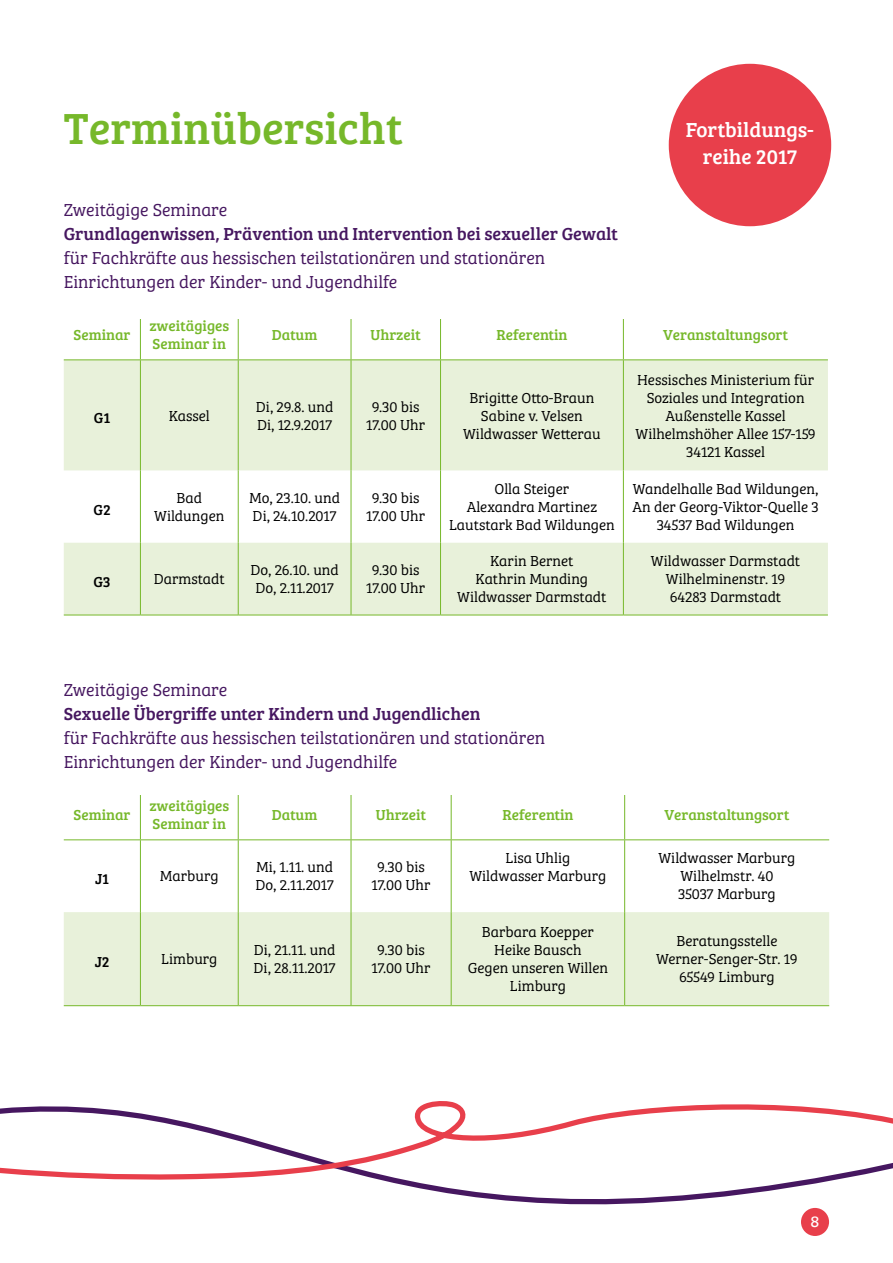
<style>
.page{position:relative;width:893px;height:1263px;background:#fff}
.page>*{position:absolute;margin:0;border:0;box-sizing:border-box;transform-origin:0 0}
.t1{font:45px "Bree Serif";color:#76b82a}
.t2{font:21px/27px "Bree Serif";color:#fff;text-align:center}
.t3{font:18px/24px "Bree Serif Lt";color:#461760}
.t4{font:18px "Bree Serif";color:#461760}
.t5{font:15px/18px "Bree Serif Lt";color:#000;text-align:center}
.t6{font:15px/18px "Bree Serif";color:#76b82a}
.t7{font:15px "Bree Serif";color:#000}
.t8{font:15px "Bitter";color:#fff}
</style>
<div class="page">
<svg style="left:64px;top:360px;width:764px;height:255px;fill:#e8f1da"></svg>
<hr style="left:140px;top:360px;width:1px;height:110px;background:#76b82a">
<hr style="left:238px;top:360px;width:1px;height:110px;background:#76b82a">
<hr style="left:351px;top:360px;width:1px;height:110px;background:#76b82a">
<hr style="left:440px;top:360px;width:1px;height:110px;background:#76b82a">
<hr style="left:623px;top:360px;width:1px;height:110px;background:#76b82a">
<hr style="left:140px;top:470px;width:1px;height:73px;background:#76b82a">
<hr style="left:238px;top:470px;width:1px;height:73px;background:#76b82a">
<hr style="left:351px;top:470px;width:1px;height:73px;background:#76b82a">
<hr style="left:440px;top:470px;width:1px;height:73px;background:#76b82a">
<hr style="left:623px;top:470px;width:1px;height:73px;background:#76b82a">
<hr style="left:140px;top:305px;width:1px;height:54px;background:#76b82a">
<hr style="left:238px;top:305px;width:1px;height:54px;background:#76b82a">
<hr style="left:351px;top:305px;width:1px;height:54px;background:#76b82a">
<hr style="left:440px;top:305px;width:1px;height:54px;background:#76b82a">
<hr style="left:623px;top:305px;width:1px;height:54px;background:#76b82a">
<hr style="left:64px;top:359px;width:76px;height:1px;background:#76b82a">
<hr style="left:140px;top:359px;width:98px;height:1px;background:#76b82a">
<hr style="left:238px;top:359px;width:113px;height:1px;background:#76b82a">
<hr style="left:351px;top:359px;width:90px;height:1px;background:#76b82a">
<hr style="left:441px;top:359px;width:182px;height:1px;background:#76b82a">
<hr style="left:623px;top:359px;width:205px;height:1px;background:#76b82a">
<hr style="left:140px;top:543px;width:1px;height:72px;background:#76b82a">
<hr style="left:238px;top:543px;width:1px;height:72px;background:#76b82a">
<hr style="left:351px;top:543px;width:1px;height:72px;background:#76b82a">
<hr style="left:440px;top:543px;width:1px;height:72px;background:#76b82a">
<hr style="left:623px;top:543px;width:1px;height:72px;background:#76b82a">
<hr style="left:64px;top:615px;width:76px;height:1px;background:#76b82a">
<hr style="left:140px;top:615px;width:98px;height:1px;background:#76b82a">
<hr style="left:238px;top:615px;width:113px;height:1px;background:#76b82a">
<hr style="left:351px;top:615px;width:90px;height:1px;background:#76b82a">
<hr style="left:441px;top:615px;width:182px;height:1px;background:#76b82a">
<hr style="left:623px;top:615px;width:205px;height:1px;background:#76b82a">
<div style="left:122px;top:299px;width:544px;height:20px;background:#fff"></div>
<div style="left:669px;top:64px;width:162px;height:162px;background:#e83f4b;border-radius:50%"></div>
<svg style="left:64px;top:840px;width:765px;height:72px"></svg>
<div style="left:64px;top:912px;width:765px;height:93px;background:#e8f1da"></div>
<hr style="left:140px;top:840px;width:1px;height:72px;background:#76b82a">
<hr style="left:238px;top:840px;width:1px;height:72px;background:#76b82a">
<hr style="left:351px;top:840px;width:1px;height:72px;background:#76b82a">
<hr style="left:451px;top:840px;width:1px;height:72px;background:#76b82a">
<hr style="left:624px;top:840px;width:1px;height:72px;background:#76b82a">
<hr style="left:140px;top:912px;width:1px;height:93px;background:#76b82a">
<hr style="left:238px;top:912px;width:1px;height:93px;background:#76b82a">
<hr style="left:351px;top:912px;width:1px;height:93px;background:#76b82a">
<hr style="left:451px;top:912px;width:1px;height:93px;background:#76b82a">
<hr style="left:624px;top:912px;width:1px;height:93px;background:#76b82a">
<hr style="left:140px;top:784px;width:1px;height:55px;background:#76b82a">
<hr style="left:238px;top:784px;width:1px;height:55px;background:#76b82a">
<hr style="left:351px;top:784px;width:1px;height:55px;background:#76b82a">
<hr style="left:451px;top:784px;width:1px;height:55px;background:#76b82a">
<hr style="left:624px;top:784px;width:1px;height:55px;background:#76b82a">
<hr style="left:64px;top:839px;width:76px;height:1px;background:#76b82a">
<hr style="left:140px;top:839px;width:98px;height:1px;background:#76b82a">
<hr style="left:238px;top:839px;width:113px;height:1px;background:#76b82a">
<hr style="left:351px;top:839px;width:100px;height:1px;background:#76b82a">
<hr style="left:451px;top:839px;width:174px;height:1px;background:#76b82a">
<hr style="left:625px;top:839px;width:204px;height:1px;background:#76b82a">
<hr style="left:64px;top:1005px;width:76px;height:1px;background:#76b82a">
<hr style="left:140px;top:1005px;width:98px;height:1px;background:#76b82a">
<hr style="left:238px;top:1005px;width:113px;height:1px;background:#76b82a">
<hr style="left:351px;top:1005px;width:100px;height:1px;background:#76b82a">
<hr style="left:451px;top:1005px;width:174px;height:1px;background:#76b82a">
<hr style="left:625px;top:1005px;width:204px;height:1px;background:#76b82a">
<div style="left:122px;top:775px;width:544px;height:20px;background:#fff"></div>
<svg style="left:385px;top:1181px;width:444px;height:55px"></svg>
<svg style="left:0;top:1101px;width:893px;height:80px"></svg>
<h1 class="t1" style="left:64px;top:96px;width:341px">Terminübersicht</h1>
<h2 class="t2" style="left:686px;top:115px;width:130px">Fortbildungs&shy;reihe 2017</h2>
<p class="t3" style="left:64px;top:197px;width:165px">Zweitägige Seminare</p>
<p class="t4" style="left:64px;top:221px;width:556px">Grundlagenwissen, Prävention und Intervention bei sexueller Gewalt</p>
<p class="t3" style="left:64px;top:245px;width:483px">für Fachkräfte aus hessischen teilstationären und stationären<br>Einrichtungen der Kinder- und Jugendhilfe</p>
<p class="t6" style="left:74px;top:325px;width:58px">Seminar</p>
<p class="t6" style="left:149px;top:316px;width:81px">zweitägiges<br>Seminar in</p>
<p class="t6" style="left:272px;top:325px;width:47px">Datum</p>
<p class="t6" style="left:371px;top:325px;width:52px">Uhrzeit</p>
<p class="t6" style="left:496px;top:325px;width:73px">Referentin</p>
<p class="t6" style="left:663px;top:325px;width:127px">Veranstaltungsort</p>
<p class="t7" style="left:94px;top:407px;width:18px">G1</p>
<p class="t5" style="left:169px;top:406px;width:43px">Kassel</p>
<p class="t5" style="left:256px;top:397px;width:79px;text-align:left">Di, 29.8. und<br>Di, 12.9.2017</p>
<p class="t5" style="left:366px;top:397px;width:61px">9.30 bis<br>17.00 Uhr</p>
<p class="t5" style="left:463px;top:388px;width:139px">Brigitte Otto-Braun<br>Sabine v. Velsen<br>Wildwasser Wetterau</p>
<p class="t5" style="left:636px;top:370px;width:182px">Hessisches Ministerium für<br>Soziales und Integration<br>Außenstelle Kassel<br>Wilhelmshöher Allee 157-159<br>34121 Kassel</p>
<p class="t7" style="left:93px;top:498px;width:19px">G2</p>
<p class="t5" style="left:154px;top:488px;width:72px">Bad<br>Wildungen</p>
<p class="t5" style="left:249px;top:488px;width:92px;text-align:left">Mo, 23.10. und<br>Di, 24.10.2017</p>
<p class="t5" style="left:366px;top:488px;width:61px">9.30 bis<br>17.00 Uhr</p>
<p class="t5" style="left:449px;top:479px;width:167px">Olla Steiger<br>Alexandra Martinez<br>Lautstark Bad Wildungen</p>
<p class="t5" style="left:632px;top:479px;width:188px">Wandelhalle Bad Wildungen,<br>An der Georg-Viktor-Quelle 3<br>34537 Bad Wildungen</p>
<p class="t7" style="left:93px;top:571px;width:19px">G3</p>
<p class="t5" style="left:154px;top:569px;width:73px">Darmstadt</p>
<p class="t5" style="left:250px;top:560px;width:90px">Do, 26.10. und<br>Do, 2.11.2017</p>
<p class="t5" style="left:366px;top:560px;width:61px">9.30 bis<br>17.00 Uhr</p>
<p class="t5" style="left:457px;top:551px;width:151px">Karin Bernet<br>Kathrin Munding<br>Wildwasser Darmstadt</p>
<p class="t5" style="left:651px;top:551px;width:151px">Wildwasser Darmstadt<br>Wilhelminenstr. 19<br>64283 Darmstadt</p>
<p class="t3" style="left:64px;top:677px;width:165px">Zweitägige Seminare</p>
<p class="t4" style="left:64px;top:701px;width:418px">Sexuelle Übergriffe unter Kindern und Jugendlichen</p>
<p class="t3" style="left:64px;top:725px;width:483px">für Fachkräfte aus hessischen teilstationären und stationären<br>Einrichtungen der Kinder- und Jugendhilfe</p>
<p class="t6" style="left:74px;top:805px;width:58px">Seminar</p>
<p class="t6" style="left:149px;top:796px;width:81px">zweitägiges<br>Seminar in</p>
<p class="t6" style="left:272px;top:805px;width:47px">Datum</p>
<p class="t6" style="left:376px;top:805px;width:52px">Uhrzeit</p>
<p class="t6" style="left:502px;top:805px;width:73px">Referentin</p>
<p class="t6" style="left:664px;top:805px;width:127px">Veranstaltungsort</p>
<p class="t7" style="left:95px;top:868px;width:15px">J1</p>
<p class="t5" style="left:160px;top:866px;width:60px">Marburg</p>
<p class="t5" style="left:255px;top:857px;width:80px;text-align:left">Mi, 1.11. und<br>Do, 2.11.2017</p>
<p class="t5" style="left:372px;top:857px;width:61px">9.30 bis<br>17.00 Uhr</p>
<p class="t5" style="left:469px;top:848px;width:138px">Lisa Uhlig<br>Wildwasser Marburg</p>
<p class="t5" style="left:658px;top:848px;width:138px">Wildwasser Marburg<br>Wilhelmstr. 40<br>35037 Marburg</p>
<p class="t7" style="left:95px;top:951px;width:16px">J2</p>
<p class="t5" style="left:161px;top:949px;width:58px">Limburg</p>
<p class="t5" style="left:254px;top:940px;width:84px;text-align:left">Di, 21.11. und<br>Di, 28.11.2017</p>
<p class="t5" style="left:372px;top:940px;width:61px">9.30 bis<br>17.00 Uhr</p>
<p class="t5" style="left:468px;top:922px;width:142px">Barbara Koepper<br>Heike Bausch<br>Gegen unseren Willen<br>Limburg</p>
<p class="t5" style="left:656px;top:931px;width:143px">Beratungsstelle<br>Werner-Senger-Str. 19<br>65549 Limburg</p>
<p class="t8" style="left:811px;top:1213px;width:10px">8</p>
</div>
